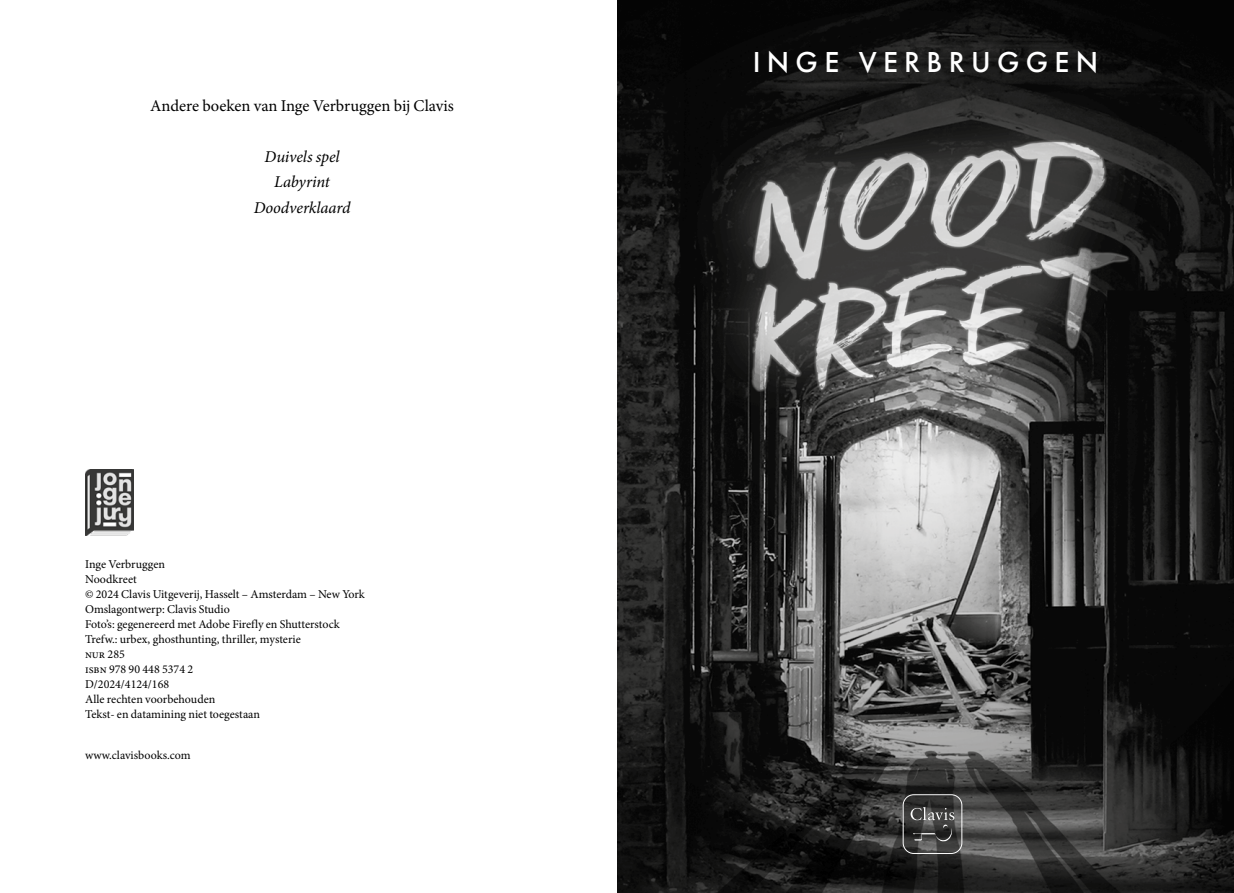
<style>
.page{position:relative;width:1234px;height:893px;background:#fff}
.page>*{position:absolute;margin:0;border:0;box-sizing:border-box;transform-origin:0 0}
.t1{font:500 30px "Futura PT";letter-spacing:.21em;color:#fff}
.t2{font:16.5px "Minion Pro";letter-spacing:-.005em;color:#000}
.t3{font:italic 16.5px/25.5px "Minion Pro";letter-spacing:-.005em;color:#000;text-align:center}
.t4{font:12px/15px "Minion Pro";color:#000}
</style>
<div class="page">
<img style="left:617px;top:0;width:616px;height:893px">
<img style="left:85px;top:469px;width:48px;height:66px">
<div style="left:902px;top:794px;width:60px;height:60px;border:1px solid #fff;border-radius:11px"></div>
<svg style="left:910px;top:807px;width:44px;height:34px"></svg>
<h2 class="t2" style="left:150px;top:94px;width:305px">Andere boeken van Inge Verbruggen bij Clavis</h2>
<h2 class="t3" style="left:254px;top:143px;width:98px">Duivels spel<br>Labyrint<br>Doodverklaard</h2>
<p class="t4" style="left:85px;top:557px;width:281px">Inge Verbruggen<br>Noodkreet<br>© 2024 Clavis Uitgeverij, Hasselt – Amsterdam – New York<br>Omslagontwerp: Clavis Studio<br>Foto’s: gegenereerd met Adobe Firefly en Shutterstock<br>Trefw.: urbex, ghosthunting, thriller, mysterie<br>nur 285<br>isbn 978 90 448 5374 2<br>D/2024/4124/168<br>Alle rechten voorbehouden<br>Tekst- en datamining niet toegestaan</p>
<p class="t4" style="left:85px;top:747px;width:107px">www.clavisbooks.com</p>
<h1 class="t1" style="left:752px;top:44px;width:347px">INGE VERBRUGGEN</h1>
</div>
